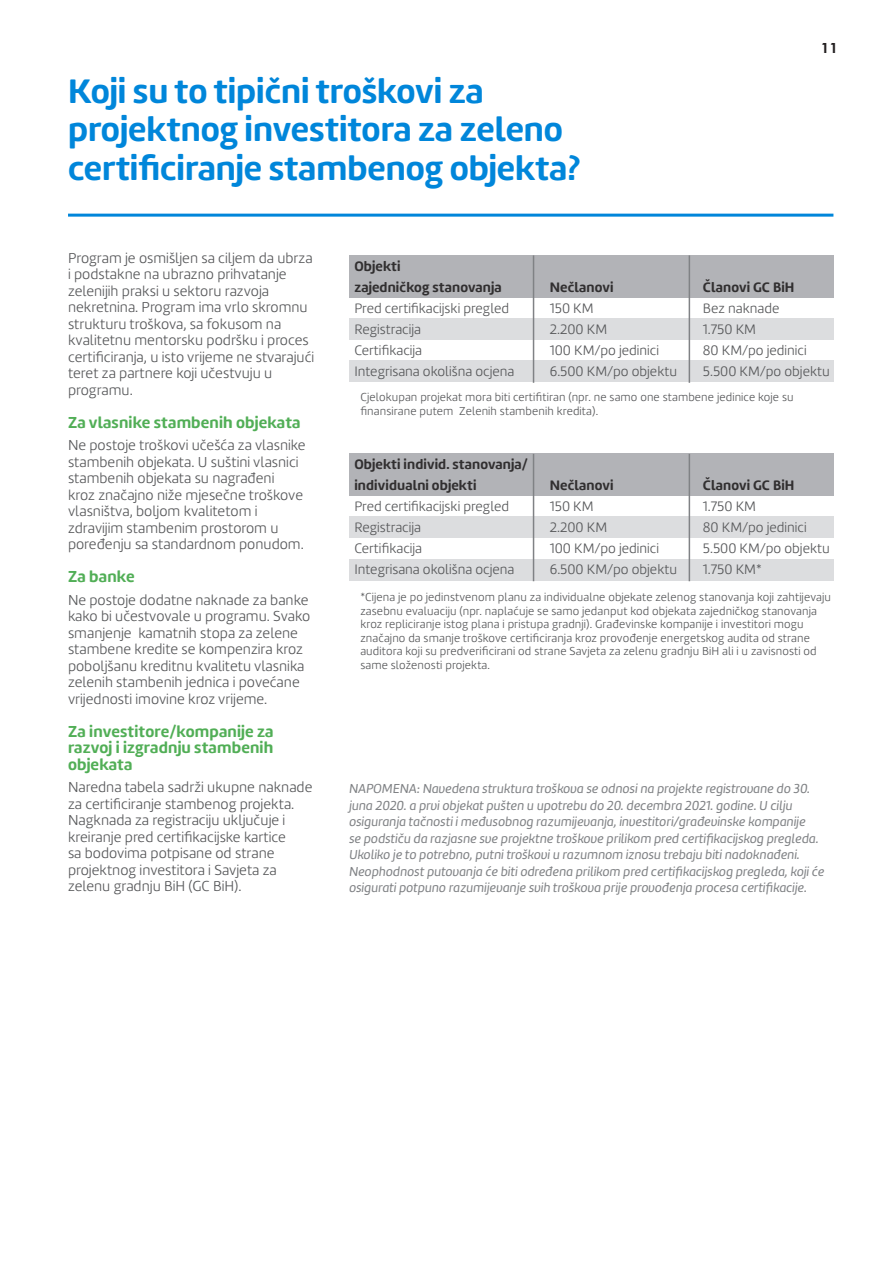
<style>
.page{position:relative;width:893px;height:1263px;background:#fff}
.page>*{position:absolute;margin:0;border:0;box-sizing:border-box;transform-origin:0 0}
.t1{font:700 35.25px/39px "Marine Rounded";color:#0086da}
.t2{font:700 16.5px/16.5px "Marine Rounded";letter-spacing:.01em;color:#51ae56;text-align:justify}
.t3{font:300 15px/16.5px "Marine Rounded";color:#57585a}
.t4{font:300 14.25px/21px "Marine Rounded";color:#57585a}
.t5{font:700 14.25px/21px "Marine Rounded";letter-spacing:.01em;color:#312f30}
.t6{font:800 14.25px "Futura BT";color:#231f20}
.t7{font:italic 13.5px/16.5px "Marine Rounded";color:#808285}
.t8{font:300 12px/13.5px "Marine Rounded";letter-spacing:.01em;color:#57585a}
</style>
<div class="page">
<div style="left:349px;top:318px;width:484px;height:21px;background:#dcdddf"></div>
<div style="left:349px;top:516px;width:484px;height:22px;background:#dcdddf"></div>
<div style="left:349px;top:361px;width:484px;height:21px;background:#dcdddf"></div>
<div style="left:349px;top:559px;width:484px;height:21px;background:#dcdddf"></div>
<div style="left:349px;top:255px;width:484px;height:43px;background:#b2b3b7"></div>
<div style="left:349px;top:454px;width:484px;height:42px;background:#b2b3b7"></div>
<hr style="left:68px;top:214px;width:765px;height:3px;background:#0086da">
<hr style="left:533px;top:255px;width:1px;height:128px;background:#808285">
<hr style="left:533px;top:454px;width:1px;height:127px;background:#808285">
<hr style="left:689px;top:255px;width:1px;height:128px;background:#808285">
<hr style="left:689px;top:454px;width:1px;height:127px;background:#808285">
<h1 class="t1" style="left:68px;top:71px;width:514px">Koji su to tipični troškovi za projektnog investitora za zeleno certificiranje stambenog objekta?</h1>
<p class="t6" style="left:821px;top:39px;width:19px">11</p>
<p class="t3" style="left:68px;top:249px;width:248px">Program je osmišljen sa ciljem da ubrza i podstakne na ubrazno prihvatanje zelenijih praksi u sektoru razvoja nekretnina. Program ima vrlo skromnu strukturu troškova, sa fokusom na kvalitetnu mentorsku podršku i proces certificiranja, u isto vrijeme ne stvarajući teret za partnere koji učestvuju u programu.</p>
<p class="t2" style="left:68px;top:414px;width:234px">Za vlasnike stambenih objekata</p>
<p class="t3" style="left:68px;top:437px;width:239px">Ne postoje troškovi učešća za vlasnike stambenih objekata. U suštini vlasnici stambenih objekata su nagrađeni<br>kroz značajno niže mjesečne troškove vlasništva, boljom kvalitetom i zdravijim stambenim prostorom u poređenju sa standardnom ponudom.</p>
<p class="t2" style="left:68px;top:568px;width:68px">Za banke</p>
<p class="t3" style="left:68px;top:591px;width:244px">Ne postoje dodatne naknade za banke kako bi učestvovale u programu. Svako smanjenje kamatnih stopa za zelene stambene kredite se kompenzira kroz poboljšanu kreditnu kvalitetu vlasnika zelenih stambenih jednica i povećane vrijednosti imovine kroz vrijeme.</p>
<p class="t2" style="left:68px;top:723px;width:207px">Za investitore/kompanije za razvoj i izgradnju stambenih objekata</p>
<p class="t3" style="left:68px;top:779px;width:246px">Naredna tabela sadrži ukupne naknade za certificiranje stambenog projekta.<br>Nagknada za registraciju uključuje i kreiranje pred certifikacijske kartice<br>sa bodovima potpisane od strane projektnog investitora i Savjeta za zelenu gradnju BiH (GC BiH).</p>
<p class="t5" style="left:354px;top:255px;width:149px">Objekti<br>zajedničkog stanovanja</p>
<p class="t4" style="left:354px;top:298px;width:162px">Pred certifikacijski pregled<br>Registracija<br>Certifikacija<br>Integrisana okolišna ocjena</p>
<p class="t5" style="left:550px;top:276px;width:65px">Nečlanovi</p>
<p class="t4" style="left:550px;top:298px;width:129px">150 KM<br>2.200 KM<br>100 KM/po jedinici<br>6.500 KM/po objektu</p>
<p class="t5" style="left:703px;top:276px;width:93px">Članovi GC BiH</p>
<p class="t4" style="left:703px;top:298px;width:128px">Bez naknade<br>1.750 KM<br>80 KM/po jedinici<br>5.500 KM/po objektu</p>
<p class="t8" style="left:360px;top:390px;width:435px">Cjelokupan projekat mora biti certifitiran (npr. ne samo one stambene jedinice koje su finansirane putem Zelenih stambenih kredita).</p>
<p class="t5" style="left:354px;top:454px;width:175px">Objekti individ. stanovanja/ individualni objekti</p>
<p class="t4" style="left:354px;top:496px;width:162px">Pred certifikacijski pregled<br>Registracija<br>Certifikacija<br>Integrisana okolišna ocjena</p>
<p class="t5" style="left:550px;top:475px;width:65px">Nečlanovi</p>
<p class="t4" style="left:550px;top:496px;width:129px">150 KM<br>2.200 KM<br>100 KM/po jedinici<br>6.500 KM/po objektu</p>
<p class="t5" style="left:703px;top:475px;width:93px">Članovi GC BiH</p>
<p class="t4" style="left:703px;top:496px;width:128px">1.750 KM<br>80 KM/po jedinici<br>5.500 KM/po objektu<br>1.750 KM*</p>
<p class="t8" style="left:360px;top:590px;width:472px">*Cijena je po jedinstvenom planu za individualne objekate zelenog stanovanja koji zahtijevaju zasebnu evaluaciju (npr. naplaćuje se samo jedanput kod objekata zajedničkog stanovanja kroz repliciranje istog plana i pristupa gradnji). Građevinske kompanije i investitori mogu značajno da smanje troškove certificiranja kroz provođenje energetskog audita od strane auditora koji su predverificirani od strane Savjeta za zelenu gradnju BiH ali i u zavisnosti od same složenosti projekta.</p>
<p class="t7" style="left:349px;top:780px;width:477px">NAPOMENA: Navedena struktura troškova se odnosi na projekte registrovane do 30. juna 2020. a prvi objekat pušten u upotrebu do 20. decembra 2021. godine. U cilju osiguranja tačnosti i međusobnog razumijevanja, investitori/građevinske kompanije<br>se podstiču da razjasne sve projektne troškove prilikom pred certifikacijskog pregleda.<br>Ukoliko je to potrebno, putni troškovi u razumnom iznosu trebaju biti nadoknađeni.<br>Neophodnost putovanja će biti određena prilikom pred certifikacijskog pregleda, koji će osigurati potpuno razumijevanje svih troškova prije provođenja procesa certifikacije.</p>
</div>
